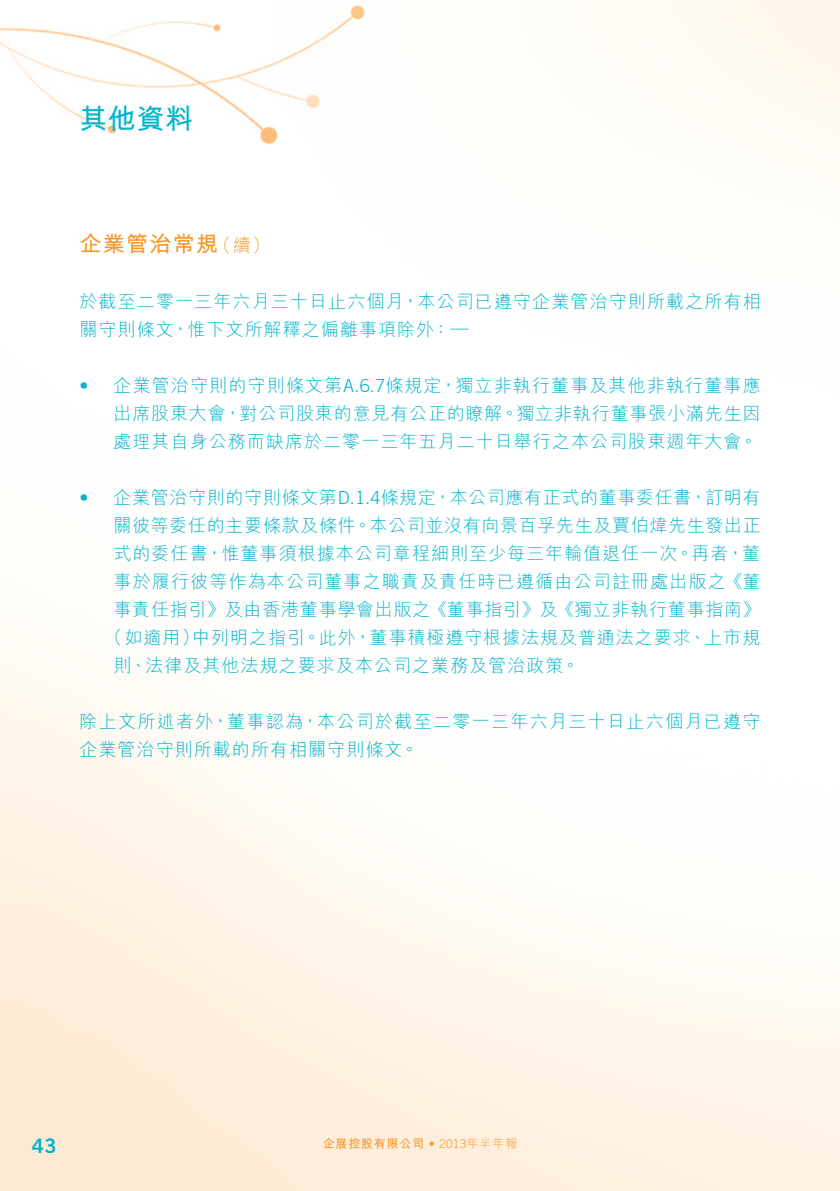
<style>
.page{position:relative;width:840px;height:1191px;background:#fff}
.page>*{position:absolute;margin:0;border:0;box-sizing:border-box;transform-origin:0 0}
.t1{font:700 28px "M Hei HK";color:#00b5cb}
.Heading_1{font:700 22px "M Hei HK";letter-spacing:.06em;color:#f79727}
.t2{font:20px "Trade Gothic LT Std Bd 2";color:#00b5cb}
.Body_Text{font:300 18px/28px "M Hei HK";letter-spacing:.06em;color:#00b5cb}
.Body_Text-2{font:300 18px "M Hei HK";letter-spacing:.035em;color:#00b5cb}
.Heading_1-2{font:300 18px "M Hei HK";color:#f79727}
.Body_Text-3{font:300 18px "Trade Gothic LT Std";color:#00b5cb}
.t3{font:700 12px "M Hei HK";letter-spacing:.065em;color:#f79727}
.s1{font-family:"Trade Gothic LT Std"}
.s2{font-family:"Trade Gothic LT Std Bd 2";font-weight:400}
.s3{font-family:"Trade Gothic LT Std";font-weight:300}
.s4{font-weight:300}
</style>
<div class="page">
<img style="left:0;top:0;width:839px;height:1191px">
<h1 class="t1" style="left:79px;top:99px;width:115px">其他資料</h1>
<p class="Heading_1" style="left:79px;top:228px;width:140px">企業管治常規</p>
<p class="Body_Text" style="left:79px;top:287px;width:682px">於截至二零一三年六月三十日止六個月，本公司已遵守企業管治守則所載之所有相關守則條文，惟下文所解釋之偏離事項除外：—</p>
<p class="Body_Text" style="left:113px;top:371px;width:648px">企業管治守則的守則條文第<span class="s1">A.6.7</span>條規定，獨立非執行董事及其他非執行董事應</p>
<p class="Heading_1-2" style="left:213px;top:236px;width:58px">（續(</p>
<p class="Body_Text-3" style="left:79px;top:375px;width:10px">•</p>
<p class="Body_Text-3" style="left:79px;top:487px;width:10px">•</p>
<p class="Body_Text" style="left:113px;top:399px;width:648px">出席股東大會，對公司股東的意見有公正的瞭解。獨立非執行董事張小滿先生因處理其自身公務而缺席於二零一三年五月二十日舉行之本公司股東週年大會。</p>
<p class="Body_Text-2" style="left:113px;top:488px;width:648px">企業管治守則的守則條文第<span class="s1">D.1.4</span>條規定，本公司應有正式的董事委任書，訂明有</p>
<p class="Body_Text" style="left:113px;top:511px;width:648px;text-align:right">關彼等委任的主要條款及條件。本公司並沒有向景百孚先生及賈伯煒先生發出正式的委任書，惟董事須根據本公司章程細則至少每三年輪值退任一次。再者，董事於履行彼等作為本公司董事之職責及責任時已遵循由公司註冊處出版之《董事責任指引》及由香港董事學會出版之《董事指引》及《獨立非執行董事指南《中列明之指引。此外，董事積極遵守根據法規及普通法之要求、上市規</p>
<p class="Body_Text" style="left:113px;top:623px;width:467px;text-indent:-9px">（如適用）<br>則、法律及其他法規之要求及本公司之業務及管治政策。</p>
<p class="Body_Text" style="left:79px;top:707px;width:682px">除上文所述者外，董事認為，本公司於截至二零一三年六月三十日止六個月已遵守企業管治守則所載的所有相關守則條文。</p>
<p class="t2" style="left:32px;top:1133px;width:27px">43</p>
<p class="t3" style="left:322px;top:1135px;width:196px">企展控股有限公司 <span class="s2">•</span> <span class="s3">2013</span><span class="s4">年半年報</span></p>
</div>
